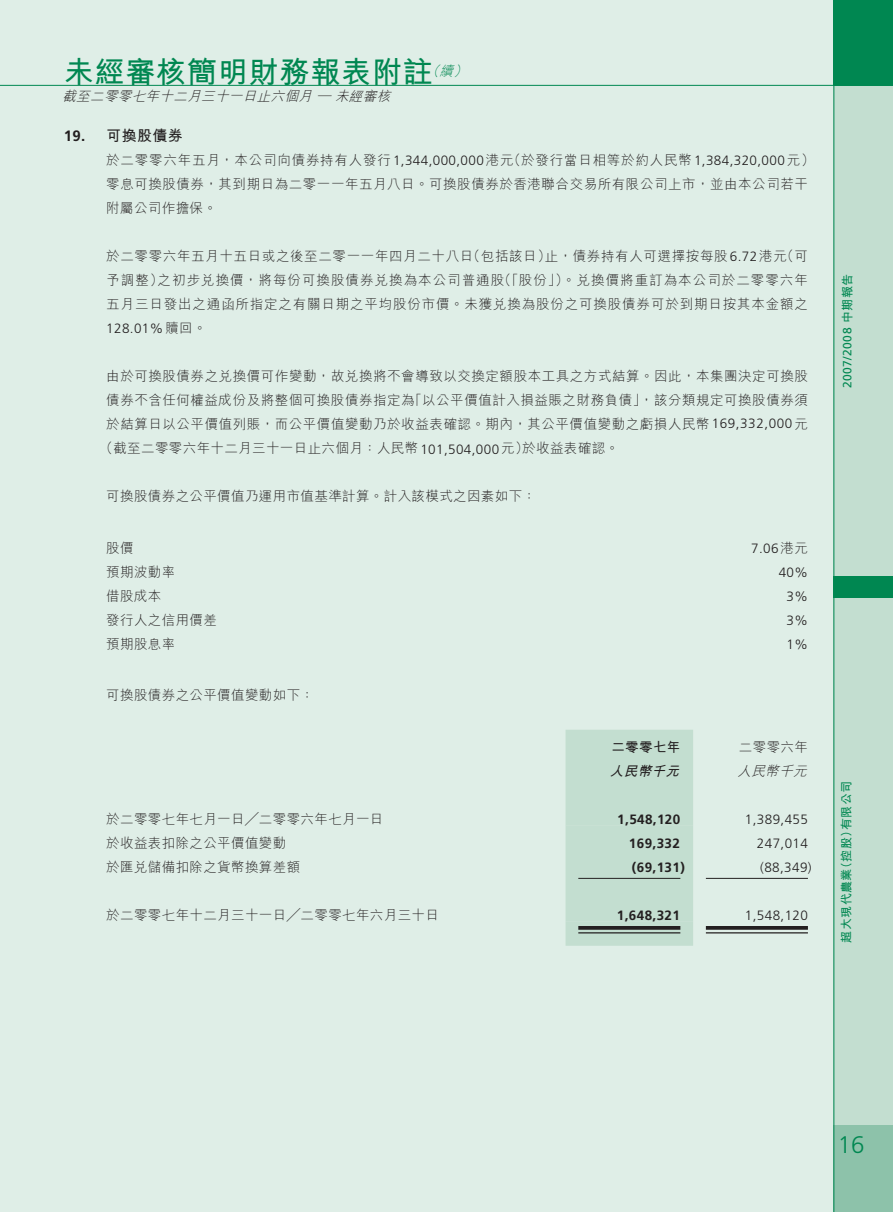
<style>
.page{position:relative;width:893px;height:1212px;background:#dfeee7}
.page>*{position:absolute;margin:0;border:0;box-sizing:border-box;transform-origin:0 0}
.t1{font:30px "M Hei HK Bold E Ten B5 H";letter-spacing:.03em;color:#008751}
.t2{font:300 24px "Frutiger";color:#008751}
.t3{font:15px "M Hei HK Bold E Ten B5 H";letter-spacing:.03em;color:#231f20}
.t4{font:13.5px/24px "M Hei HK Light E Ten B5 H";letter-spacing:.04em;color:#231f20}
.t5{font:300 13.5px "Frutiger";letter-spacing:.03em;color:#231f20}
.t6{font:700 13.5px "Frutiger";letter-spacing:.03em;color:#231f20}
.t7{font:italic 13.5px "M Hei HK Light E Ten B5 H";color:#231f20}
.t8{font:13.5px "M Hei HK Bold E Ten B5 H";letter-spacing:.03em;color:#231f20}
.t9{font:italic 13.5px "M Hei HK Bold E Ten B5 H";color:#231f20}
.t10{font:italic 13.5px "M Hei HK Light E Ten B5 H";color:#008751}
.t11{font:12px "M Hei HK Bold E Ten B5 H";letter-spacing:.04em;color:#008751}
.t12{font:12px "Frutiger";letter-spacing:.04em;color:#008751}
.s1{font-family:"Frutiger";font-weight:700}
.s2{font-family:"Frutiger";font-weight:300}
.s3{font-family:"M Hei HK Light E Ten B5 H";font-weight:400}
.s4{font-family:"M Hei HK Bold E Ten B5 H"}
</style>
<div class="page">
<div style="left:833px;top:83px;width:60px;height:1129px;background:#c3ded0"></div>
<div style="left:833px;top:0;width:60px;height:85px;background:#008751"></div>
<div style="left:833px;top:577px;width:60px;height:21px;background:#008751"></div>
<div style="left:833px;top:1125px;width:60px;height:87px;background:#8dc2aa"></div>
<hr style="left:833px;top:0;width:1px;height:1212px;background:#008751">
<hr style="left:0;top:85px;width:893px;height:1px;background:#008751">
<div style="left:566px;top:730px;width:127px;height:216px;background:#c3ded0"></div>
<hr style="left:578px;top:878px;width:102px;height:1px;background:#231f20">
<hr style="left:706px;top:878px;width:102px;height:1px;background:#231f20">
<svg style="left:578px;top:926px;width:102px;height:4px"></svg>
<hr style="left:578px;top:932px;width:102px;height:1px;background:#231f20">
<svg style="left:706px;top:926px;width:102px;height:4px"></svg>
<hr style="left:706px;top:932px;width:102px;height:1px;background:#231f20">
<h1 class="t1" style="left:64px;top:60px;width:371px">未經審核簡明財務報表附註</h1>
<p class="t10" style="left:426px;top:66px;width:46px">（續）</p>
<p class="t7" style="left:62px;top:91px;width:333px">截至二零零七年十二月三十一日止六個月 — 未經審核</p>
<p class="t3" style="left:64px;top:130px;width:121px"><span class="s1">19.</span> 可換股債券</p>
<p class="t4" style="left:106px;top:149px;width:710px">於二零零六年五月，本公司向債券持有人發行<span class="s2">1,344,000,000</span>港元（於發行當日相等於約人民幣<span class="s2">1,384,320,000</span>元）零息可換股債券，其到期日為二零一一年五月八日。可換股債券於香港聯合交易所有限公司上市，並由本公司若干附屬公司作擔保。</p>
<p class="t4" style="left:106px;top:245px;width:703px;text-align:justify">於二零零六年五月十五日或之後至二零一一年四月二十八日（包括該日）止，債券持有人可選擇按每股<span class="s2">6.72</span>港元（可予調整）之初步兌換價，將每份可換股債券兌換為本公司普通股（「股份」）。兌換價將重訂為本公司於二零零六年五月三日發出之通函所指定之有關日期之平均股份市價。未獲兌換為股份之可換股債券可於到期日按其本金額之</p>
<p class="t5" style="left:106px;top:323px;width:102px">128.01%<span class="s3">贖回。</span></p>
<p class="t4" style="left:106px;top:365px;width:703px">由於可換股債券之兌換價可作變動，故兌換將不會導致以交換定額股本工具之方式結算。因此，本集團決定可換股</p>
<p class="t4" style="left:106px;top:389px;width:703px">債券不含任何權益成份及將整個可換股債券指定為「以公平價值計入損益賬之財務負債」，該分類規定可換股債券須</p>
<p class="t4" style="left:106px;top:413px;width:703px">於結算日以公平價值列賬，而公平價值變動乃於收益表確認。期內，其公平價值變動之虧損人民幣<span class="s2">169,332,000</span>元</p>
<p class="t4" style="left:100px;top:438px;width:521px">（截至二零零六年十二月三十一日止六個月：人民幣<span class="s2">101,504,000</span>元）於收益表確認。</p>
<p class="t4" style="left:106px;top:485px;width:431px">可換股債券之公平價值乃運用市值基準計算。計入該模式之因素如下：</p>
<p class="t4" style="left:106px;top:538px;width:29px">股價</p>
<p class="t5" style="left:751px;top:542px;width:58px">7.06<span class="s3">港元</span></p>
<p class="t4" style="left:106px;top:562px;width:71px">預期波動率</p>
<p class="t5" style="left:779px;top:566px;width:31px">40%</p>
<p class="t4" style="left:106px;top:586px;width:57px">借股成本</p>
<p class="t5" style="left:787px;top:591px;width:23px">3%</p>
<p class="t4" style="left:106px;top:610px;width:112px">發行人之信用價差</p>
<p class="t5" style="left:787px;top:615px;width:23px">3%</p>
<p class="t4" style="left:106px;top:634px;width:71px">預期股息率</p>
<p class="t5" style="left:787px;top:639px;width:23px">1%</p>
<p class="t4" style="left:106px;top:685px;width:209px">可換股債券之公平價值變動如下：</p>
<p class="t8" style="left:611px;top:742px;width:71px">二零零七年</p>
<p class="t4" style="left:739px;top:737px;width:71px">二零零六年</p>
<p class="t9" style="left:610px;top:766px;width:74px">人民幣千元</p>
<p class="t7" style="left:737px;top:766px;width:74px">人民幣千元</p>
<p class="t4" style="left:106px;top:809px;width:279px">於二零零七年七月一日╱二零零六年七月一日</p>
<p class="t6" style="left:617px;top:813px;width:65px">1,548,120</p>
<p class="t5" style="left:745px;top:813px;width:65px">1,389,455</p>
<p class="t4" style="left:106px;top:833px;width:182px">於收益表扣除之公平價值變動</p>
<p class="t6" style="left:629px;top:838px;width:53px">169,332</p>
<p class="t5" style="left:757px;top:837px;width:53px">247,014</p>
<p class="t4" style="left:106px;top:857px;width:195px">於匯兌儲備扣除之貨幣換算差額</p>
<p class="t6" style="left:632px;top:862px;width:54px">(69,131)</p>
<p class="t5" style="left:760px;top:861px;width:53px">(88,349)</p>
<p class="t4" style="left:106px;top:905px;width:334px">於二零零七年十二月三十一日╱二零零七年六月三十日</p>
<p class="t6" style="left:617px;top:910px;width:65px">1,648,321</p>
<p class="t5" style="left:745px;top:909px;width:65px">1,548,120</p>
<p class="t12" style="left:842px;top:388px;width:116px;rotate:-90deg">2007/2008 <span class="s4">中期報告</span></p>
<p class="t11" style="left:842px;top:943px;width:163px;rotate:-90deg">超大現代農業（控股）有限公司</p>
<h2 class="t2" style="left:838px;top:1135px;width:28px">16</h2>
</div>
